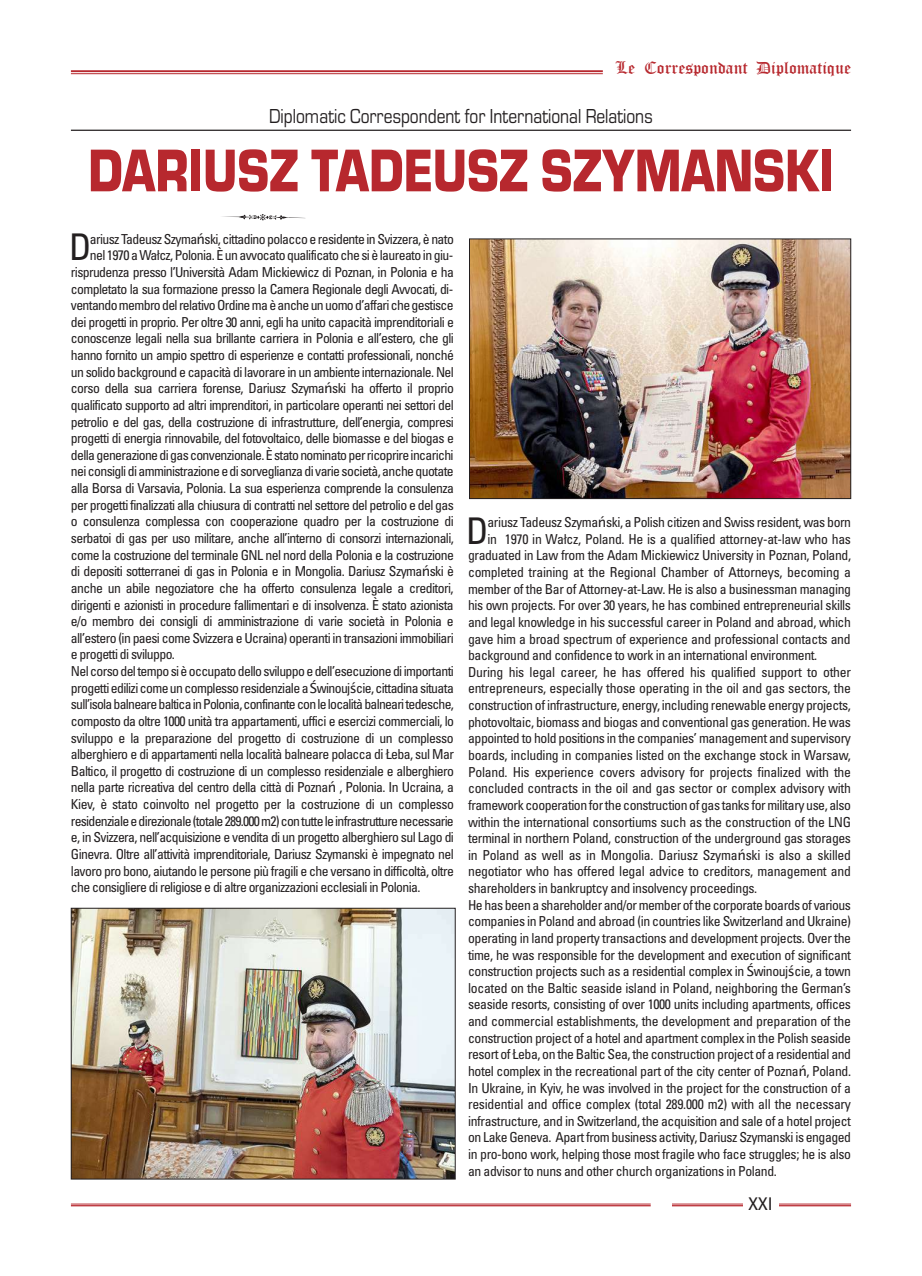
<style>
.page{position:relative;width:922px;height:1276px;background:#fff}
.page>*{position:absolute;margin:0;border:0;box-sizing:border-box;transform-origin:0 0}
.t1{font:62.5px "Eurostile T Blac";color:#b7282e;scale:.8 1}
.t2{font:condensed 36.75px "Univers";color:#231f20}
.t3{font:21px "Eurostile T";color:#231f20;scale:.83 1}
.t4{font:17.5px "Old English Text";color:#b7282e}
.t5{font:condensed 17.5px "Univers";color:#231f20}
.t6{font:condensed 13.75px/16.6px "Univers";letter-spacing:-.04em;color:#231f20}
.t7{font:condensed 13.75px "Univers";letter-spacing:-.02em;color:#231f20}
.s1{font-family:"Lucida Grande";font-stretch:normal}
</style>
<div class="page">
<hr style="left:71px;top:130px;width:779px;height:1px;background:#231f20">
<img style="left:471px;top:241px;width:377px;height:256px">
<div style="left:469px;top:239px;width:381px;height:260px;border:1px solid #231f20"></div>
<img style="left:73px;top:910px;width:380px;height:267px">
<div style="left:71px;top:908px;width:384px;height:271px;border:1px solid #231f20"></div>
<hr style="left:671px;top:1203px;width:179px;height:1px;background:#b7282e">
<hr style="left:671px;top:1205px;width:179px;height:1px;background:#b7282e">
<hr style="left:71px;top:1203px;width:579px;height:1px;background:#b7282e">
<hr style="left:71px;top:1205px;width:579px;height:1px;background:#b7282e">
<div style="left:742px;top:1196px;width:36px;height:18px;background:#fff"></div>
<hr style="left:71px;top:70px;width:531px;height:2px;background:#b7282e">
<hr style="left:71px;top:73px;width:531px;height:1px;background:#b7282e">
<p class="t4" style="left:615px;top:58px;width:237px">Le Correspondant Diplomatique</p>
<h3 class="t3" style="left:269px;top:103px;width:463px">Diplomatic Correspondent for International Relations</h3>
<h1 class="t1" style="left:88px;top:133px;width:933px">DARIUSZ TADEUSZ SZYMANSKI</h1>
<p class="t6" style="left:90px;top:232px;width:365px">ariusz Tadeusz Szyma<span class="s1">ń</span>ski, cittadino polacco e residente in Svizzera, è nato nel 1970 a Wałcz, Polonia. È un avvocato qualificato che si è laureato in giu-</p>
<p class="t6" style="left:71px;top:281px;width:384px">completato la sua formazione presso la Camera Regionale degli Avvocati, di&shy;ventando membro del relativo Ordine ma è anche un uomo d’affari che gestisce dei progetti in proprio. Per oltre 30 anni, egli ha unito capacità imprenditoriali e conoscenze legali nella sua brillante carriera in Polonia e all’estero, che gli hanno fornito un ampio spettro di esperienze e contatti professionali, nonché un solido background e capacità di lavorare in un ambiente internazionale. Nel corso della sua carriera forense, Dariusz Szyma<span class="s1">ń</span>ski ha offerto il proprio qualificato supporto ad altri imprenditori, in particolare operanti nei settori del petrolio e del gas, della costruzione di infrastrutture, dell’energia, compresi progetti di energia rinnovabile, del fotovoltaico, delle biomasse e del biogas e della generazione di gas convenzionale. È stato nominato per ricoprire incarichi nei consigli di amministrazione e di sorveglianza di varie società, anche quotate alla Borsa di Varsavia, Polonia. La sua esperienza comprende la consulenza per progetti finalizzati alla chiusura di contratti nel settore del petrolio e del gas o consulenza complessa con cooperazione quadro per la costruzione di serbatoi di gas per uso militare, anche all’interno di consorzi internazionali, come la costruzione del terminale GNL nel nord della Polonia e la costruzione di depositi sotterranei di gas in Polonia e in Mongolia. Dariusz Szyma<span class="s1">ń</span>ski è anche un abile negoziatore che ha offerto consulenza legale a creditori, dirigenti e azionisti in procedure fallimentari e di insolvenza. È stato azionista e/o membro dei consigli di amministrazione di varie società in Polonia e all’estero (in paesi come Svizzera e Ucraina) operanti in transazioni immobiliari e progetti di sviluppo.<br>Nel corso del tempo si è occupato dello sviluppo e dell’esecuzione di importanti progetti edilizi come un complesso residenziale a <span class="s1">Ś</span>winouj<span class="s1">ś</span>cie, cittadina situata sull’isola balneare baltica in Polonia, confinante con le località balneari tedesche, composto da oltre 1000 unità tra appartamenti, uffici e esercizi commerciali, lo sviluppo e la preparazione del progetto di costruzione di un complesso alberghiero e di appartamenti nella località balneare polacca di Łeba, sul Mar Baltico, il progetto di costruzione di un complesso residenziale e alberghiero nella parte ricreativa del centro della città di Pozna<span class="s1">ń</span> , Polonia. In Ucraina, a Kiev, è stato coinvolto nel progetto per la costruzione di un complesso residenziale e direzionale (totale 289.000 m2) con tutte le infrastrutture necessarie e, in Svizzera, nell’acquisizione e vendita di un progetto alberghiero sul Lago di Ginevra. Oltre all’attività imprenditoriale, Dariusz Szymanski è impegnato nel lavoro pro bono, aiutando le persone più fragili e che versano in difficoltà, oltre che consigliere di religiose e di altre organizzazioni ecclesiali in Polonia.</p>
<h2 class="t2" style="left:69px;top:234px;width:24px">D</h2>
<p class="t6" style="left:71px;top:265px;width:384px">risprudenza presso l’Università Adam Mickiewicz di Poznan, in Polonia e ha</p>
<h2 class="t2" style="left:466px;top:517px;width:24px">D</h2>
<p class="t6" style="left:487px;top:515px;width:365px">ariusz Tadeusz Szyma<span class="s1">ń</span>ski, a Polish citizen and Swiss resident, was born</p>
<p class="t7" style="left:487px;top:534px;width:365px">in 1970 in Wałcz, Poland. He is a qualified attorney-at-law who has</p>
<p class="t6" style="left:468px;top:548px;width:384px">graduated in Law from the Adam Mickiewicz University in Poznan, Poland,</p>
<p class="t7" style="left:468px;top:567px;width:384px">completed training at the Regional Chamber of Attorneys, becoming a</p>
<p class="t6" style="left:468px;top:581px;width:384px">member of the Bar of Attorney-at-Law. He is also a businessman managing</p>
<p class="t6" style="left:468px;top:598px;width:384px">his own projects. For over 30 years, he has combined entrepreneurial skills</p>
<p class="t6" style="left:468px;top:615px;width:384px">and legal knowledge in his successful career in Poland and abroad, which</p>
<p class="t6" style="left:468px;top:631px;width:384px">gave him a broad spectrum of experience and professional contacts and</p>
<p class="t6" style="left:468px;top:648px;width:350px">background and confidence to work in an international environment.</p>
<p class="t7" style="left:468px;top:667px;width:384px">During his legal career, he has offered his qualified support to other</p>
<p class="t7" style="left:468px;top:683px;width:384px">entrepreneurs, especially those operating in the oil and gas sectors, the</p>
<p class="t6" style="left:468px;top:698px;width:384px">construction of infrastructure, energy, including renewable energy projects,</p>
<p class="t6" style="left:468px;top:714px;width:384px">photovoltaic, biomass and biogas and conventional gas generation. He was</p>
<p class="t6" style="left:468px;top:731px;width:384px">appointed to hold positions in the companies’ management and supervisory</p>
<p class="t7" style="left:468px;top:750px;width:384px">boards, including in companies listed on the exchange stock in Warsaw,</p>
<p class="t7" style="left:468px;top:766px;width:384px">Poland. His experience covers advisory for projects finalized with the</p>
<p class="t7" style="left:468px;top:783px;width:384px">concluded contracts in the oil and gas sector or complex advisory with</p>
<p class="t6" style="left:468px;top:798px;width:384px">framework cooperation for the construction of gas tanks for military use, also</p>
<p class="t7" style="left:468px;top:816px;width:384px">within the international consortiums such as the construction of the LNG</p>
<p class="t6" style="left:468px;top:831px;width:384px">terminal in northern Poland, construction of the underground gas storages</p>
<p class="t7" style="left:468px;top:850px;width:384px">in Poland as well as in Mongolia. Dariusz Szyma<span class="s1">ń</span>ski is also a skilled</p>
<p class="t7" style="left:468px;top:866px;width:384px">negotiator who has offered legal advice to creditors, management and</p>
<p class="t6" style="left:468px;top:881px;width:290px">shareholders in bankruptcy and insolvency proceedings.</p>
<p class="t6" style="left:468px;top:897px;width:384px">He has been a shareholder and/or member of the corporate boards of various</p>
<p class="t6" style="left:468px;top:914px;width:384px">companies in Poland and abroad (in countries like Switzerland and Ukraine)</p>
<p class="t6" style="left:468px;top:931px;width:384px">operating in land property transactions and development projects. Over the</p>
<p class="t6" style="left:468px;top:947px;width:384px">time, he was responsible for the development and execution of significant</p>
<p class="t6" style="left:468px;top:964px;width:384px">construction projects such as a residential complex in <span class="s1">Ś</span>winouj<span class="s1">ś</span>cie, a town</p>
<p class="t7" style="left:468px;top:983px;width:384px">located on the Baltic seaside island in Poland, neighboring the German’s</p>
<p class="t6" style="left:468px;top:997px;width:384px">seaside resorts, consisting of over 1000 units including apartments, offices</p>
<p class="t7" style="left:468px;top:1016px;width:384px">and commercial establishments, the development and preparation of the</p>
<p class="t6" style="left:468px;top:1030px;width:384px">construction project of a hotel and apartment complex in the Polish seaside</p>
<p class="t6" style="left:468px;top:1047px;width:384px">resort of Łeba, on the Baltic Sea, the construction project of a residential and</p>
<p class="t6" style="left:468px;top:1064px;width:384px">hotel complex in the recreational part of the city center of Pozna<span class="s1">ń</span>, Poland.</p>
<p class="t6" style="left:468px;top:1080px;width:384px">In Ukraine, in Kyiv, he was involved in the project for the construction of a</p>
<p class="t7" style="left:468px;top:1099px;width:384px">residential and office complex (total 289.000 m2) with all the necessary</p>
<p class="t6" style="left:468px;top:1113px;width:384px">infrastructure, and in Switzerland, the acquisition and sale of a hotel project</p>
<p class="t6" style="left:468px;top:1130px;width:384px">on Lake Geneva. Apart from business activity, Dariusz Szymanski is engaged</p>
<p class="t6" style="left:468px;top:1147px;width:384px">in pro-bono work, helping those most fragile who face struggles; he is also</p>
<p class="t6" style="left:468px;top:1163px;width:310px">an advisor to nuns and other church organizations in Poland.</p>
<p class="t5" style="left:748px;top:1196px;width:26px">XXI</p>
</div>
